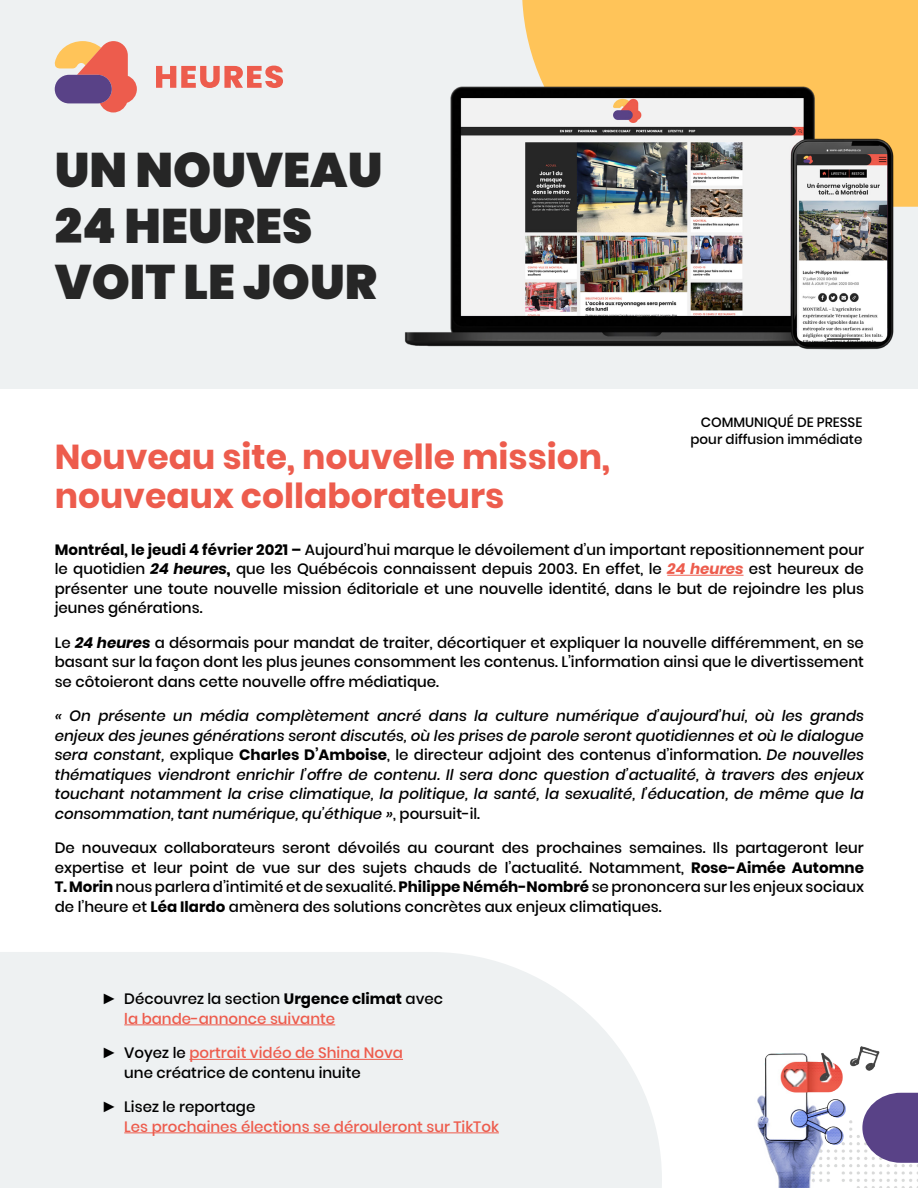
<style>
.page{position:relative;width:918px;height:1188px;background:#fff}
.page>*{position:absolute;margin:0;border:0;box-sizing:border-box;transform-origin:0 0}
.t1{font:900 48.45px "Poppins";color:#262626}
.t2{font:700 34.5px/39px "Poppins";color:#ed5c4d}
.t3{font:500 15px/19.5px "Poppins";color:#000;text-align:justify}
.t4{font:italic 500 15px/19.5px "Poppins";color:#000;text-align:justify}
.t5{font:500 15px/19.5px "Poppins";color:#ed5c4d}
.t6{font:500 13.5px "Poppins";color:#000}
.s1{font-weight:700}
.s2{font-weight:700;font-style:italic}
.s3{font-weight:800}
.s4{font-weight:700;font-style:italic;color:#ed5c4d}
.s5{font-style:normal}
.s6{font-weight:700;font-style:normal}
.s7{font-family:"Arial";font-weight:900;color:#000}
.s8{color:#000}
.s9{font-weight:700;color:#000}
.s10{font-family:"Arial";font-weight:900}
.s11{color:#ed5c4d}
</style>
<div class="page">
<svg style="left:0;top:952px;width:662px;height:236px;background:#eff1f2"></svg>
<div style="left:0;top:0;width:918px;height:388px;background:#eef1f2"></div>
<div style="left:522px;top:0;width:396px;height:207px;background:#ffc459"></div>
<img style="left:404px;top:85px;width:490px;height:264px">
<hr style="left:667px;top:575px;width:77px;height:1px;background:#ed5c4d">
<svg style="left:54px;top:41px;width:83px;height:72px"></svg>
<div style="left:55px;top:75px;width:57px;height:28px;background:#594287;border-radius:14px"></div>
<svg style="left:156px;top:66px;width:127px;height:22px"></svg>
<img style="left:757px;top:1046px;width:161px;height:142px">
<svg style="left:862px;top:1093px;width:56px;height:70px;background:#725f99"></svg>
<hr style="left:124px;top:1024px;width:211px;height:1px;background:#ed5c4d">
<hr style="left:189px;top:1059px;width:214px;height:1px;background:#ed5c4d">
<hr style="left:124px;top:1132px;width:375px;height:1px;background:#ed5c4d">
<p class="t1" style="left:55px;top:142px;width:329px">UN NOUVEAU</p>
<p class="t1" style="left:55px;top:198px;width:259px">24 HEURES</p>
<p class="t1" style="left:55px;top:253px;width:324px">VOIT LE JOUR</p>
<p class="t6" style="left:701px;top:415px;width:163px">COMMUNIQUÉ DE PRESSE</p>
<p class="t6" style="left:691px;top:431px;width:173px">pour diffusion immédiate</p>
<p class="t2" style="left:55px;top:437px;width:557px">Nouveau site, nouvelle mission, nouveaux collaborateurs</p>
<p class="t3" style="left:55px;top:540px;width:811px"><span class="s1">Montréal, le jeudi 4 février 2021 –</span> Aujourd’hui marque le dévoilement d’un important repositionnement pour le quotidien <span class="s2">24 heures</span><span class="s3">,</span> que les Québécois connaissent depuis 2003. En effet, le <span class="s4">24 heures</span> est heureux de présenter une toute nouvelle mission éditoriale et une nouvelle identité, dans le but de rejoindre les plus jeunes générations.</p>
<p class="t3" style="left:55px;top:633px;width:811px">Le <span class="s2">24 heures</span> a désormais pour mandat de traiter, décortiquer et expliquer la nouvelle différemment, en se basant sur la façon dont les plus jeunes consomment les contenus. L’information ainsi que le divertissement se côtoieront dans cette nouvelle offre médiatique.</p>
<p class="t4" style="left:55px;top:706px;width:811px">« On présente un média complètement ancré dans la culture numérique d’aujourd’hui, où les grands enjeux des jeunes générations seront discutés, où les prises de parole seront quotidiennes et où le dialogue sera constant, <span class="s5">explique</span> <span class="s6">Charles D’Amboise</span><span class="s5">, le directeur adjoint des contenus d’information.</span> De nouvelles thématiques viendront enrichir l’offre de contenu. Il sera donc question d’actualité, à travers des enjeux touchant notamment la crise climatique, la politique, la santé, la sexualité, l’éducation, de même que la consommation, tant numérique, qu’éthique »<span class="s5">, poursuit-il.</span></p>
<p class="t3" style="left:55px;top:838px;width:811px">De nouveaux collaborateurs seront dévoilés au courant des prochaines semaines. Ils partageront leur expertise et leur point de vue sur des sujets chauds de l’actualité. Notamment, <span class="s1">Rose-Aimée Automne T. Morin</span> nous parlera d’intimité et de sexualité. <span class="s1">Philippe Néméh-Nombré</span> se prononcera sur les enjeux sociaux de l’heure et <span class="s1">Léa Ilardo</span> amènera des solutions concrètes aux enjeux climatiques.</p>
<p class="t5" style="left:124px;top:989px;width:320px;text-indent:-22px"><span class="s7">►</span> <span class="s8">Découvrez la section</span> <span class="s9">Urgence climat</span> <span class="s8">avec </span>la bande-annonce suivante</p>
<p class="t3" style="left:124px;top:1043px;width:280px;text-indent:-22px"><span class="s10">►</span> Voyez le <span class="s11">portrait vidéo de Shina Nova </span>une créatrice de contenu inuite</p>
<p class="t5" style="left:124px;top:1097px;width:376px;text-indent:-22px"><span class="s7">►</span> <span class="s8">Lisez le reportage<br></span>Les prochaines élections se dérouleront sur TikTok</p>
</div>
